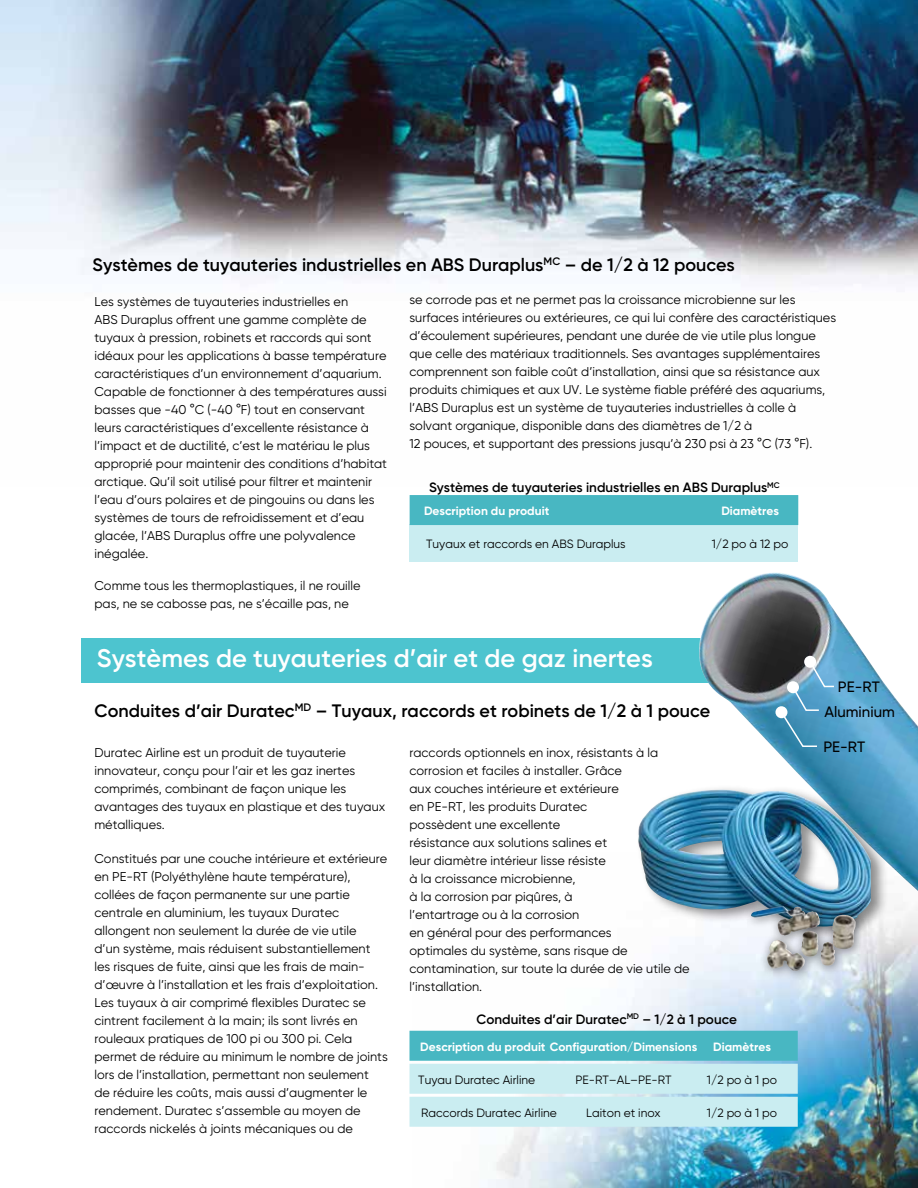
<style>
.page{position:relative;width:918px;height:1188px;background:#fff}
.page>*{position:absolute;margin:0;border:0;box-sizing:border-box;transform-origin:0 0}
.t1{font:600 25.5px "Gilroy";color:#fff}
.t2{font:600 18px "Gilroy";color:#000}
.t3{font:500 15px "Gilroy";color:#000}
.t4{font:600 13.5px "Gilroy";color:#000}
.t5{font:12.75px/18px "Gilroy";color:#000}
.t6{font:12px "Gilroy";color:#000}
.t7{font:700 12px "Gilroy";color:#fff}
</style>
<div class="page">
<img style="left:412px;top:907px;width:506px;height:281px">
<img style="left:0;top:0;width:918px;height:285px">
<div style="left:82px;top:638px;width:686px;height:45px;background:#4dc4cf"></div>
<img style="left:699px;top:572px;width:219px;height:319px">
<svg style="left:775px;top:706px;width:12px;height:12px"></svg>
<svg style="left:779px;top:660px;width:56px;height:88px"></svg>
<div style="left:804px;top:656px;width:12px;height:12px;background:#fff;border-radius:50%"></div>
<div style="left:636px;top:784px;width:252px;height:157px;background:#000;opacity:.45"></div>
<img style="left:638px;top:790px;width:233px;height:137px">
<div style="left:743px;top:898px;width:124px;height:84px;background:#000;opacity:.5"></div>
<img style="left:751px;top:906px;width:91px;height:30px">
<div style="left:410px;top:1031px;width:388px;height:30px;background:#48b7c2"></div>
<div style="left:410px;top:1064px;width:388px;height:30px;background:#caedf1"></div>
<div style="left:410px;top:1097px;width:388px;height:30px;background:#caedf1"></div>
<div style="left:410px;top:524px;width:388px;height:37px;background:#caedf1"></div>
<div style="left:410px;top:495px;width:388px;height:30px;background:#48b7c2"></div>
<h2 class="t2" style="left:93px;top:253px;width:644px">Systèmes de tuyauteries industrielles en ABS Duraplus<sup>MC</sup> – de 1/2 à 12 pouces</h2>
<p class="t5" style="left:94px;top:293px;width:294px">Les systèmes de tuyauteries industrielles en<br>ABS Duraplus offrent une gamme complète de tuyaux à pression, robinets et raccords qui sont idéaux pour les applications à basse température caractéristiques d’un environnement d’aquarium.<br>Capable de fonctionner à des températures aussi basses que -40 °C (-40 °F) tout en conservant leurs caractéristiques d’excellente résistance à l’impact et de ductilité, c’est le matériau le plus approprié pour maintenir des conditions d’habitat arctique. Qu’il soit utilisé pour filtrer et maintenir l’eau d’ours polaires et de pingouins ou dans les systèmes de tours de refroidissement et d’eau glacée, l’ABS Duraplus offre une polyvalence inégalée.</p>
<p class="t5" style="left:94px;top:576px;width:268px">Comme tous les thermoplastiques, il ne rouille pas, ne se cabosse pas, ne s’écaille pas, ne</p>
<p class="t5" style="left:410px;top:290px;width:428px">se corrode pas et ne permet pas la croissance microbienne sur les surfaces intérieures ou extérieures, ce qui lui confère des caractéristiques d’écoulement supérieures, pendant une durée de vie utile plus longue que celle des matériaux traditionnels. Ses avantages supplémentaires comprennent son faible coût d’installation, ainsi que sa résistance aux produits chimiques et aux UV. Le système fiable préféré des aquariums, l’ABS Duraplus est un système de tuyauteries industrielles à colle à solvant organique, disponible dans des diamètres de 1/2 à<br>12 pouces, et supportant des pressions jusqu’à 230 psi à 23 °C (73 °F).</p>
<p class="t4" style="left:429px;top:479px;width:352px">Systèmes de tuyauteries industrielles en ABS Duraplus<sup>MC</sup></p>
<p class="t7" style="left:424px;top:503px;width:127px">Description du produit</p>
<p class="t7" style="left:721px;top:503px;width:59px">Diamètres</p>
<p class="t6" style="left:426px;top:537px;width:201px">Tuyaux et raccords en ABS Duraplus</p>
<p class="t6" style="left:712px;top:537px;width:78px">1/2 po à 12 po</p>
<h1 class="t1" style="left:97px;top:642px;width:557px">Systèmes de tuyauteries d’air et de gaz inertes</h1>
<h2 class="t2" style="left:94px;top:699px;width:617px">Conduites d’air Duratec<sup>MD</sup> – Tuyaux, raccords et robinets de 1/2 à 1 pouce</h2>
<p class="t5" style="left:94px;top:744px;width:292px">Duratec Airline est un produit de tuyauterie innovateur, conçu pour l’air et les gaz inertes comprimés, combinant de façon unique les avantages des tuyaux en plastique et des tuyaux métalliques.</p>
<p class="t5" style="left:94px;top:850px;width:295px">Constitués par une couche intérieure et extérieure en PE-RT (Polyéthylène haute température), collées de façon permanente sur une partie centrale en aluminium, les tuyaux Duratec allongent non seulement la durée de vie utile<br>d’un système, mais réduisent substantiellement les risques de fuite, ainsi que les frais de main&shy;d’œuvre à l’installation et les frais d’exploitation.<br>Les tuyaux à air comprimé flexibles Duratec se cintrent facilement à la main; ils sont livrés en rouleaux pratiques de 100 pi ou 300 pi. Cela permet de réduire au minimum le nombre de joints lors de l’installation, permettant non seulement<br>de réduire les coûts, mais aussi d’augmenter le rendement. Duratec s’assemble au moyen de raccords nickelés à joints mécaniques ou de</p>
<p class="t5" style="left:410px;top:744px;width:282px">raccords optionnels en inox, résistants à la corrosion et faciles à installer. Grâce<br>aux couches intérieure et extérieure<br>en PE-RT, les produits Duratec<br>possèdent une excellente<br>résistance aux solutions salines et<br>leur diamètre intérieur lisse résiste<br>à la croissance microbienne,<br>à la corrosion par piqûres, à<br>l’entartrage ou à la corrosion<br>en général pour des performances<br>optimales du système, sans risque de contamination, sur toute la durée de vie utile de l’installation.</p>
<p class="t4" style="left:477px;top:1011px;width:262px">Conduites d’air Duratec<sup>MD</sup> – 1/2 à 1 pouce</p>
<p class="t7" style="left:420px;top:1039px;width:279px">Description du produit Configuration/Dimensions</p>
<p class="t7" style="left:713px;top:1039px;width:59px">Diamètres</p>
<p class="t6" style="left:418px;top:1072px;width:118px">Tuyau Duratec Airline</p>
<p class="t6" style="left:575px;top:1072px;width:98px">PE-RT–AL–PE-RT</p>
<p class="t6" style="left:707px;top:1072px;width:72px">1/2 po à 1 po</p>
<p class="t6" style="left:421px;top:1105px;width:137px">Raccords Duratec Airline</p>
<p class="t6" style="left:586px;top:1105px;width:76px">Laiton et inox</p>
<p class="t6" style="left:707px;top:1105px;width:72px">1/2 po à 1 po</p>
<p class="t3" style="left:838px;top:678px;width:43px">PE-RT</p>
<p class="t3" style="left:824px;top:703px;width:72px">Aluminium</p>
<p class="t3" style="left:823px;top:738px;width:43px">PE-RT</p>
</div>
